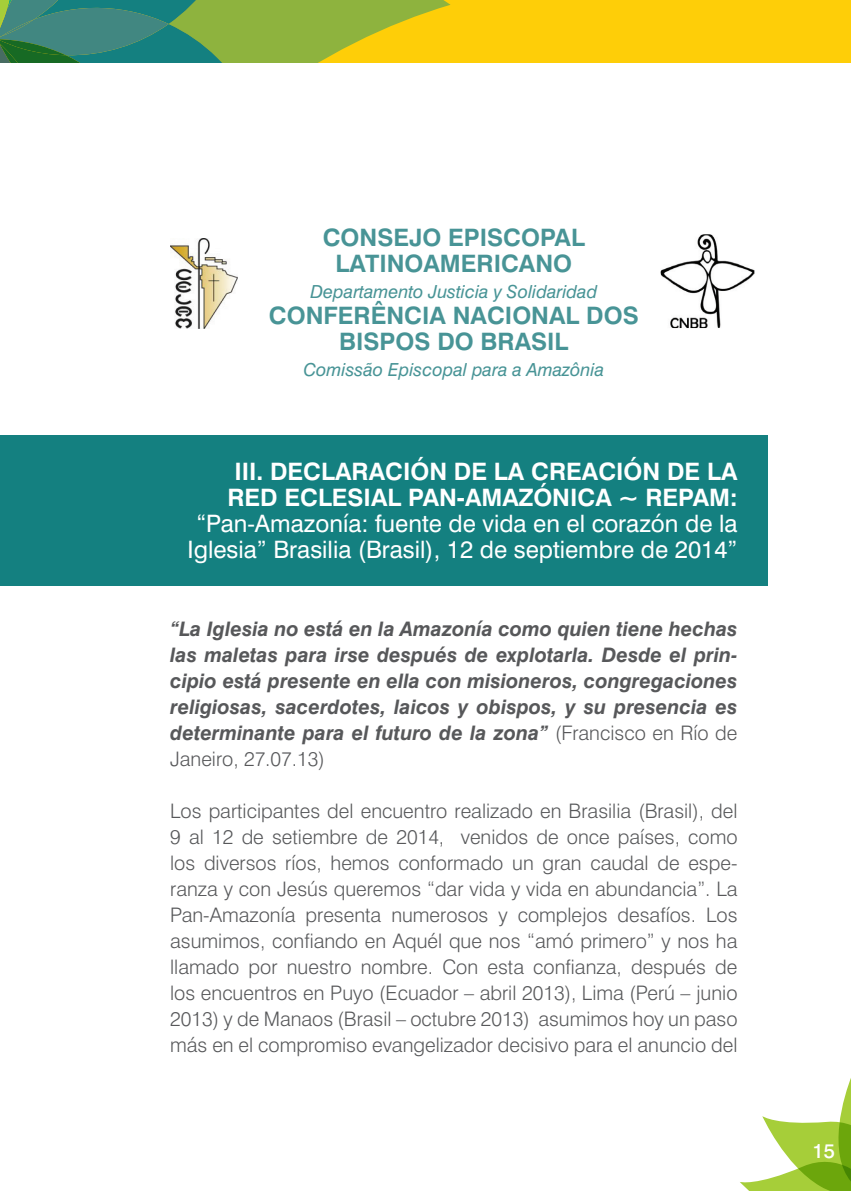
<style>
.page{position:relative;width:851px;height:1191px;background:#fff}
.page>*{position:absolute;margin:0;border:0;box-sizing:border-box;transform-origin:0 0}
.t1{font:24px/26px "Swiss 721 BT";color:#fff;text-align:center}
.t2{font:700 24px/26px "Swiss 721 BT";color:#489496;text-align:center}
.t3{font:700 24px/26px "Swiss 721 BT";color:#fff}
.t4{font:300 20px/26px "Swiss 721 BT";color:#57585a;text-align:justify}
.t5{font:italic 700 20px/26px "Swiss 721 BT";color:#57585a;text-align:justify}
.t6{font:500 20px "Swiss 721 BT";color:#fff}
.t7{font:italic 18px "Swiss 721 BT";color:#489496}
.s1{font-weight:300;font-style:normal}
</style>
<div class="page">
<svg style="left:740px;top:1080px;width:110px;height:111px"></svg>
<div style="left:0;top:0;width:850px;height:63px;background:#fece08"></div>
<svg style="left:0;top:0;width:450px;height:63px"></svg>
<div style="left:0;top:435px;width:767px;height:150px;background:#148080"></div>
<img style="left:170px;top:238px;width:67px;height:90px">
<img style="left:660px;top:234px;width:94px;height:94px">
<p class="t2" style="left:323px;top:224px;width:263px">CONSEJO EPISCOPAL<br>LATINOAMERICANO</p>
<p class="t7" style="left:310px;top:281px;width:288px">Departamento Justicia y Solidaridad</p>
<p class="t2" style="left:269px;top:302px;width:371px">CONFERÊNCIA NACIONAL DOS<br>BISPOS DO BRASIL</p>
<p class="t7" style="left:303px;top:359px;width:302px">Comissão Episcopal para a Amazônia</p>
<p class="t3" style="left:227px;top:458px;width:511px">III. DECLARACIÓN DE LA CREACIÓN DE LA<br>RED ECLESIAL PAN-AMAZÓNICA ~ REPAM:</p>
<p class="t1" style="left:187px;top:510px;width:551px">“Pan-Amazonía: fuente de vida en el corazón de la<br>Iglesia” Brasilia (Brasil), 12 de septiembre de 2014”</p>
<p class="t5" style="left:170px;top:616px;width:568px">“La Iglesia no está en la Amazonía como quien tiene hechas las maletas para irse después de explotarla. Desde el prin&shy;cipio está presente en ella con misioneros, congregaciones religiosas, sacerdotes, laicos y obispos, y su presencia es determinante para el futuro de la zona” <span class="s1">(Francisco en Río de Janeiro, 27.07.13)</span></p>
<p class="t4" style="left:170px;top:798px;width:569px">Los participantes del encuentro realizado en Brasilia (Brasil), del 9 al 12 de setiembre de 2014, venidos de once países, como los diversos ríos, hemos conformado un gran caudal de espe&shy;ranza y con Jesús queremos “dar vida y vida en abundancia”. La Pan-Amazonía presenta numerosos y complejos desafíos. Los asumimos, confiando en Aquél que nos “amó primero” y nos ha llamado por nuestro nombre. Con esta confianza, después de los encuentros en Puyo (Ecuador – abril 2013), Lima (Perú – junio 2013) y de Manaos (Brasil – octubre 2013) asumimos hoy un paso más en el compromiso evangelizador decisivo para el anuncio del</p>
<p class="t6" style="left:812px;top:1139px;width:24px">15</p>
</div>
